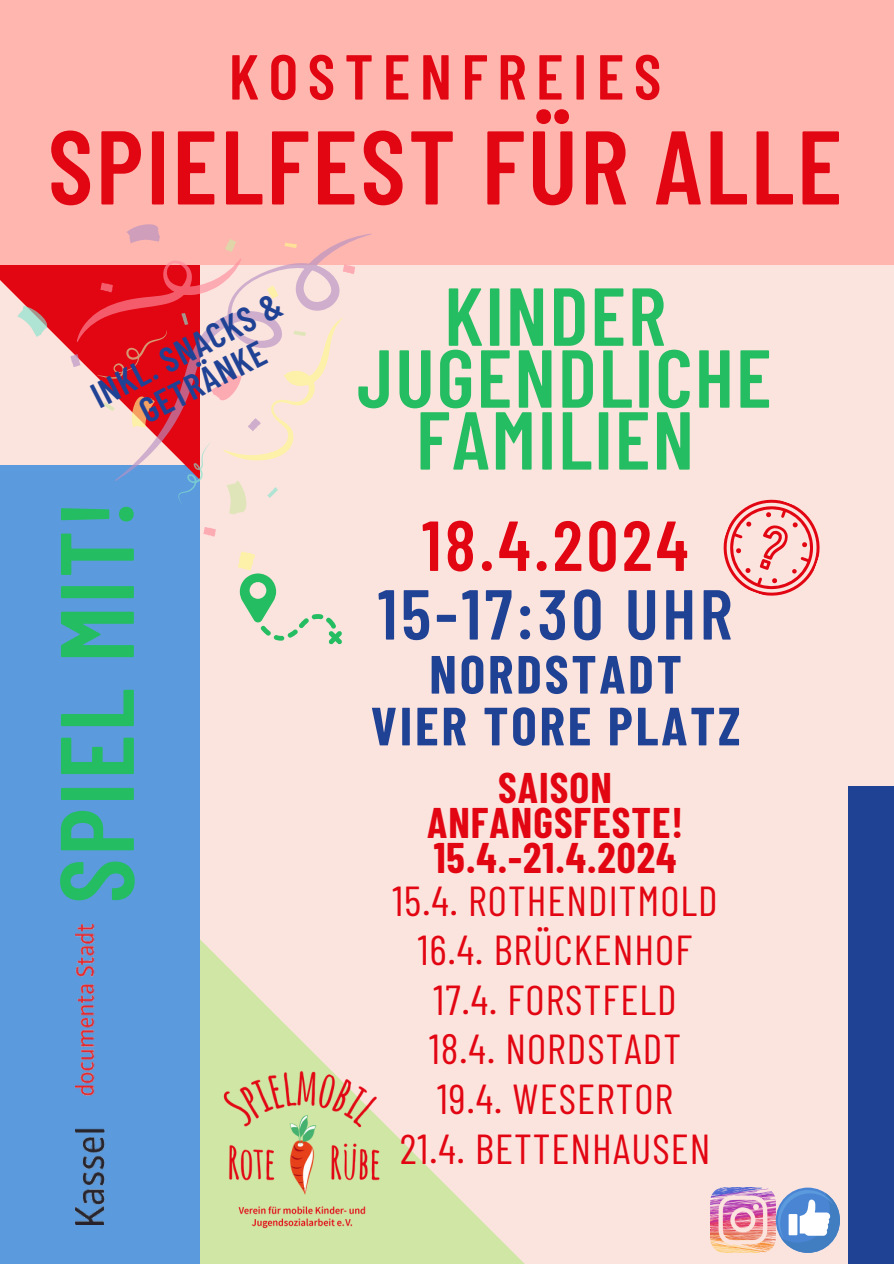
<style>
.page{position:relative;width:894px;height:1264px;background:#fff}
.page>*{position:absolute;margin:0;border:0;box-sizing:border-box;transform-origin:0 0}
.t1{font:600 104.4px "Barlow Condensed";letter-spacing:.025em;color:#e20613}
.t2{font:600 104.1px "Barlow Condensed";letter-spacing:.025em;color:#25bd62}
.t3{font:600 82.05px/61.8px "Barlow Condensed";letter-spacing:.025em;color:#25bd62;text-align:center}
.t4{font:600 70.5px/68.7px "Barlow Condensed";letter-spacing:.055em;color:#204295;text-align:center}
.t5{font:600 63.45px "Barlow Condensed";letter-spacing:.15em;color:#e20613}
.t6{font:700 53.7px/51.8px "Barlow Condensed";letter-spacing:.055em;color:#204295;text-align:center}
.t7{font:41.85px/49.5px "Barlow Condensed";letter-spacing:.025em;color:#e20613;text-align:center}
.t8{font:700 41.85px/34.8px "Barlow Condensed";letter-spacing:.025em;color:#e20613;text-align:center}
.t9{font:600 35.4px "Barlow Condensed";color:#204295}
.s1{color:#e20613}
</style>
<div class="page">
<div style="left:0;top:0;width:893px;height:1263px;background:#fce4de"></div>
<svg style="left:200px;top:939px;width:324px;height:324px"></svg>
<div style="left:0;top:465px;width:200px;height:798px;background:#5b9add"></div>
<div style="left:0;top:0;width:893px;height:264px;background:#ffb6af"></div>
<div style="left:847px;top:786px;width:46px;height:477px;background:#204295"></div>
<svg style="left:723px;top:499px;width:97px;height:97px"></svg>
<img style="left:75px;top:924px;width:30px;height:300px">
<img style="left:200px;top:1045px;width:204px;height:203px">
<svg style="left:203px;top:527px;width:13px;height:9px"></svg>
<svg style="left:238px;top:551px;width:104px;height:93px"></svg>
<svg style="left:126px;top:224px;width:33px;height:10px"></svg>
<svg style="left:128px;top:234px;width:243px;height:31px"></svg>
<svg style="left:0;top:258px;width:355px;height:256px"></svg>
<img style="left:710px;top:1187px;width:65px;height:65px">
<svg style="left:777px;top:1189px;width:62px;height:63px"></svg>
<div style="left:788px;top:1213px;width:9px;height:22px;background:#fff"></div>
<p class="t5" style="left:229px;top:36px;width:434px">KOSTENFREIES</p>
<p class="t1" style="left:48px;top:100px;width:795px">SPIELFEST FÜR ALLE</p>
<h2 class="t9" style="left:83px;top:377px;width:210px;rotate:-27deg">INKL. SNACKS &amp;</h2>
<p class="t9" style="left:132px;top:392px;width:138px;rotate:-27deg">GETRÄNKE</p>
<p class="t2" style="left:30px;top:903px;width:405px;rotate:-90deg">SPIEL MIT!</p>
<h3 class="t3" style="left:444px;top:282px;width:223px">KINDER</h3>
<p class="t3" style="left:357px;top:344px;width:416px">JUGENDLICHE<br>FAMILIEN</p>
<p class="t4" style="left:378px;top:508px;width:356px"><span class="s1">18.4.2024<br></span>15-17:30 UHR</p>
<p class="t6" style="left:370px;top:646px;width:371px">NORDSTADT<br>VIER TORE PLATZ</p>
<p class="t8" style="left:427px;top:769px;width:257px">SAISON<br>ANFANGSFESTE!<br>15.4.-21.4.2024</p>
<p class="t7" style="left:392px;top:874px;width:326px">15.4. ROTHENDITMOLD<br>16.4. BRÜCKENHOF<br>17.4. FORSTFELD<br>18.4. NORDSTADT<br>19.4. WESERTOR</p>
<p class="t7" style="left:399px;top:1121px;width:312px">21.4. BETTENHAUSEN</p>
</div>
